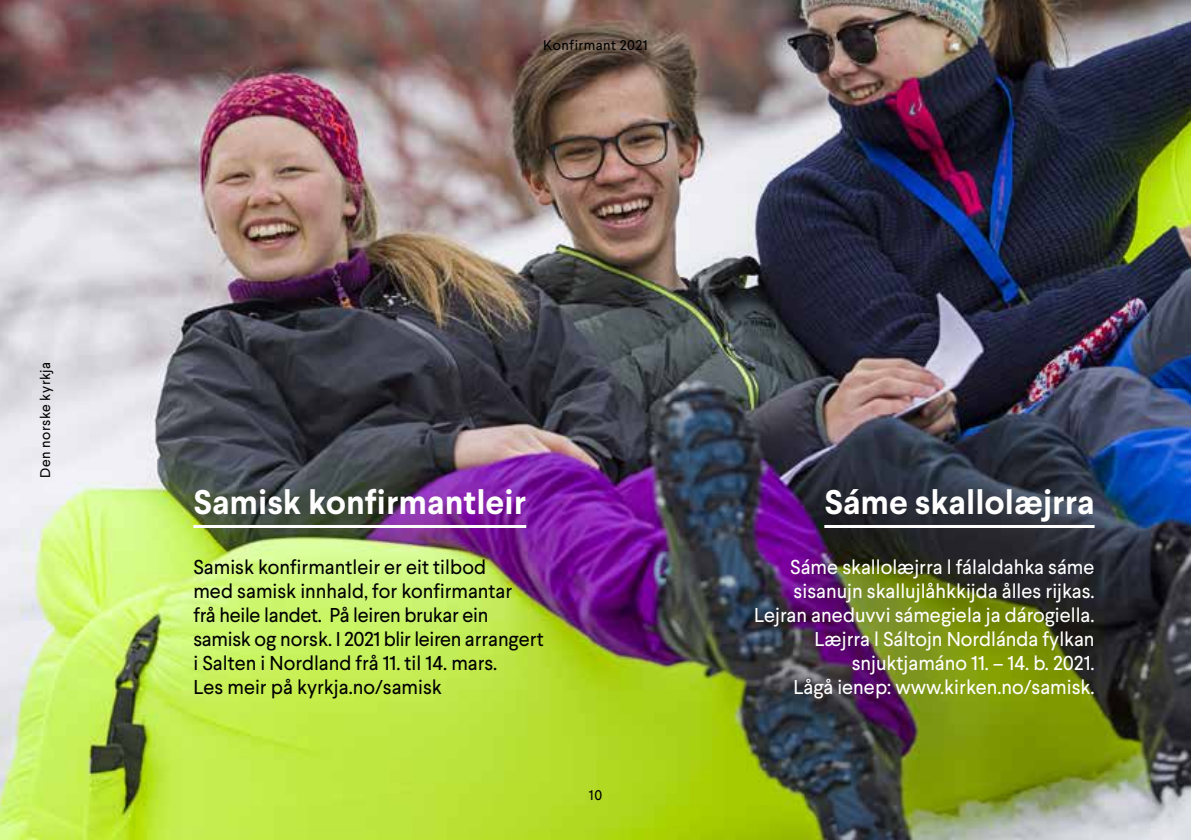
<style>
.page{position:relative;width:1191px;height:840px;background:#fff}
.page>*{position:absolute;margin:0;border:0;box-sizing:border-box;transform-origin:0 0}
.t1{font:700 34px "Larsseit";color:#fff}
.t2{font:20px/24px "Larsseit";color:#000}
.t3{font:20px/24px "Larsseit";color:#fff;text-align:right}
.t4{font:14px "Larsseit";letter-spacing:.04em;color:#000}
</style>
<div class="page">
<img style="left:0;top:0;width:1191px;height:839px">
<hr style="left:824px;top:524px;width:270px;height:3px;background:#fff">
<hr style="left:193px;top:524px;width:333px;height:3px;background:#fff">
<p class="t4" style="left:36px;top:478px;width:118px;rotate:-90deg">Den norske kyrkja</p>
<p class="t4" style="left:543px;top:36px;width:106px">Konfirmant 2021</p>
<h1 class="t1" style="left:193px;top:479px;width:334px">Samisk konfirmantleir</h1>
<p class="t2" style="left:193px;top:554px;width:352px">Samisk konfirmantleir er eit tilbod<br>med samisk innhald, for konfirmantar<br>frå heile landet. På leiren brukar ein samisk og norsk. I 2021 blir leiren arrangert i Salten i Nordland frå 11. til 14. mars.<br>Les meir på kyrkja.no/samisk</p>
<p class="t4" style="left:589px;top:786px;width:15px">10</p>
<h1 class="t1" style="left:824px;top:479px;width:272px">Sáme skallolæjrra</h1>
<p class="t3" style="left:754px;top:554px;width:342px">Sáme skallolæjrra l fálaldahka sáme sisanujn skallujlåhkkijda ålles rijkas.<br>Lejran aneduvvi sámegiela ja dárogiella.<br>Læjrra l Sáltojn Nordlánda fylkan snjuktjamáno 11. – 14. b. 2021.<br>Lågå ienep: www.kirken.no/samisk.</p>
</div>
